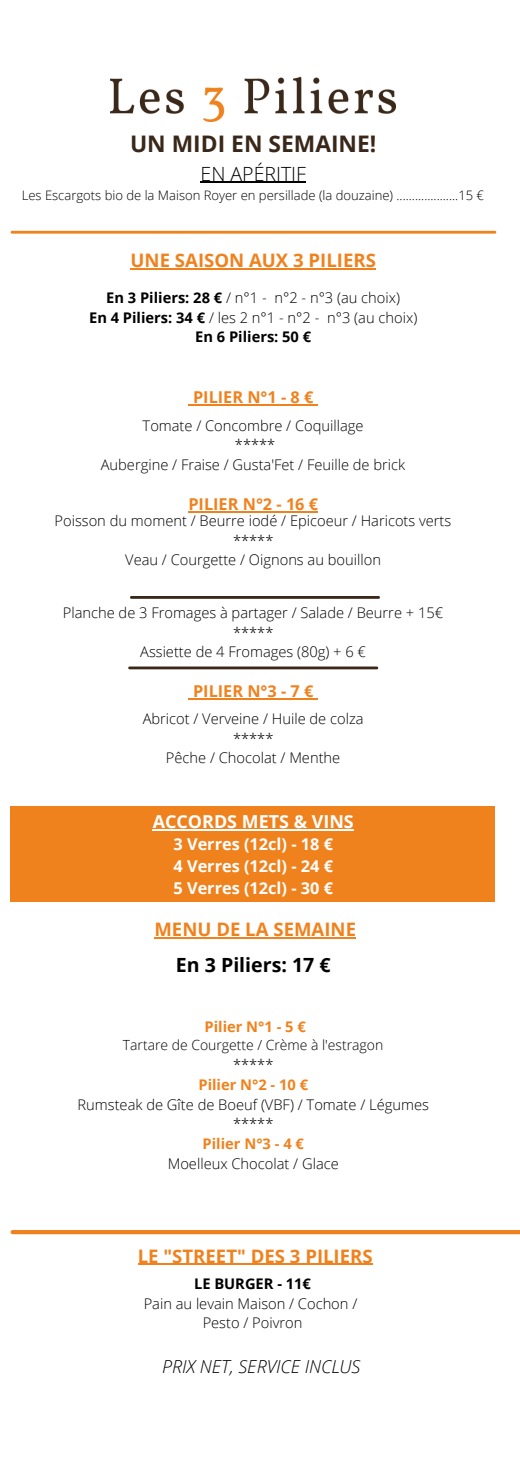
<style>
.page{position:relative;width:520px;height:1474px;background:#fff}
.page>*{position:absolute;margin:0;border:0;box-sizing:border-box;transform-origin:0 0}
.t1{font:700 22.75px "Open Sans";color:#392819}
.t2{font:700 19.6px "Open Sans";color:#000}
.t3{font:300 19.6px "Open Sans";color:#000}
.t4{font:700 18.55px "Open Sans";color:#f0821e}
.t5{font:italic 300 17.85px "Open Sans";color:#000}
.t6{font:700 17.85px "Open Sans";color:#fff}
.t7{font:700 16.28px/22.1px "Open Sans";color:#fff;text-align:justify}
.t8{font:700 16.28px "Open Sans";color:#f0821e}
.t9{font:300 14.7px/19.6px "Open Sans";color:#000;text-align:center}
.t10{font:700 14.7px "Open Sans";color:#f0821e}
.t11{font:700 14.7px "Open Sans";color:#000}
.t12{font:300 14px "Open Sans";color:#000}
.t13{font:300 13.12px "Open Sans";color:#000}
.s1{font-weight:700}
</style>
<div class="page">
<img style="left:111px;top:76px;width:284px;height:46px">
<hr style="left:12px;top:231px;width:483px;height:3px;background:#f0821e">
<hr style="left:131px;top:596px;width:248px;height:3px;background:#392819">
<hr style="left:13px;top:1230px;width:507px;height:4px;background:#f0821e">
<div style="left:11px;top:806px;width:484px;height:95px;background:#f0821e"></div>
<hr style="left:201px;top:182px;width:105px;height:1px;background:#000">
<hr style="left:131px;top:269px;width:245px;height:1px;background:#f0821e">
<hr style="left:193px;top:405px;width:120px;height:1px;background:#f0821e">
<hr style="left:188px;top:511px;width:130px;height:1px;background:#f0821e">
<hr style="left:193px;top:698px;width:120px;height:1px;background:#f0821e">
<hr style="left:154px;top:937px;width:202px;height:1px;background:#f0821e">
<hr style="left:138px;top:1264px;width:235px;height:1px;background:#f0821e">
<hr style="left:153px;top:829px;width:201px;height:2px;background:#fff">
<hr style="left:129px;top:667px;width:248px;height:2px;background:#392819">
<h1 class="t1" style="left:130px;top:128px;width:248px">UN MIDI EN SEMAINE!</h1>
<h2 class="t3" style="left:201px;top:160px;width:107px">EN APÉRITIF</h2>
<p class="t13" style="left:22px;top:186px;width:464px">Les Escargots bio de la Maison Royer en persillade (la douzaine) ....................15 €</p>
<p class="t4" style="left:131px;top:248px;width:247px">UNE SAISON AUX 3 PILIERS</p>
<p class="t9" style="left:89px;top:288px;width:330px"><span class="s1">En 3 Piliers: 28 €</span> / n°1 - n°2 - n°3 (au choix)<br><span class="s1">En 4 Piliers: 34 €</span> / les 2 n°1 - n°2 - n°3 (au choix)<br><span class="s1">En 6 Piliers: 50 €</span></p>
<p class="t8" style="left:193px;top:386px;width:122px">PILIER N°1 - 8 €</p>
<p class="t9" style="left:101px;top:415px;width:306px">Tomate / Concombre / Coquillage<br>*****<br>Aubergine / Fraise / Gusta'Fet / Feuille de brick</p>
<p class="t8" style="left:188px;top:492px;width:131px">PILIER N°2 - 16 €</p>
<p class="t9" style="left:55px;top:511px;width:398px">Poisson du moment / Beurre iodé / Epicoeur / Haricots verts *****<br>Veau / Courgette / Oignons au bouillon</p>
<p class="t9" style="left:63px;top:603px;width:382px">Planche de 3 Fromages à partager / Salade / Beurre + 15€ *****<br>Assiette de 4 Fromages (80g) + 6 €</p>
<p class="t8" style="left:193px;top:680px;width:122px">PILIER N°3 - 7 €</p>
<p class="t9" style="left:143px;top:709px;width:222px">Abricot / Verveine / Huile de colza *****<br>Pêche / Chocolat / Menthe</p>
<p class="t6" style="left:153px;top:809px;width:203px">ACCORDS METS &amp; VINS</p>
<p class="t7" style="left:174px;top:833px;width:161px">3 Verres (12cl) - 18 € 4 Verres (12cl) - 24 € 5 Verres (12cl) - 30 €</p>
<p class="t4" style="left:154px;top:916px;width:203px">MENU DE LA SEMAINE</p>
<h2 class="t2" style="left:176px;top:951px;width:156px">En 3 Piliers: 17 €</h2>
<p class="t10" style="left:205px;top:1016px;width:103px">Pilier N°1 - 5 €</p>
<p class="t12" style="left:123px;top:1035px;width:262px">Tartare de Courgette / Crème à l'estragon</p>
<p class="t9" style="left:233px;top:1055px;width:42px">*****</p>
<p class="t10" style="left:198px;top:1074px;width:111px">Pilier N°2 - 10 €</p>
<p class="t9" style="left:78px;top:1094px;width:353px">Rumsteak de Gîte de Boeuf (VBF) / Tomate / Légumes *****</p>
<p class="t10" style="left:203px;top:1134px;width:103px">Pilier N°3 - 4 €</p>
<p class="t9" style="left:168px;top:1153px;width:173px">Moelleux Chocolat / Glace</p>
<p class="t4" style="left:138px;top:1243px;width:236px">LE "STREET" DES 3 PILIERS</p>
<p class="t11" style="left:194px;top:1274px;width:118px">LE BURGER - 11€</p>
<p class="t9" style="left:144px;top:1293px;width:215px">Pain au levain Maison / Cochon /<br>Pesto / Poivron</p>
<p class="t5" style="left:162px;top:1354px;width:200px">PRIX NET, SERVICE INCLUS</p>
</div>
